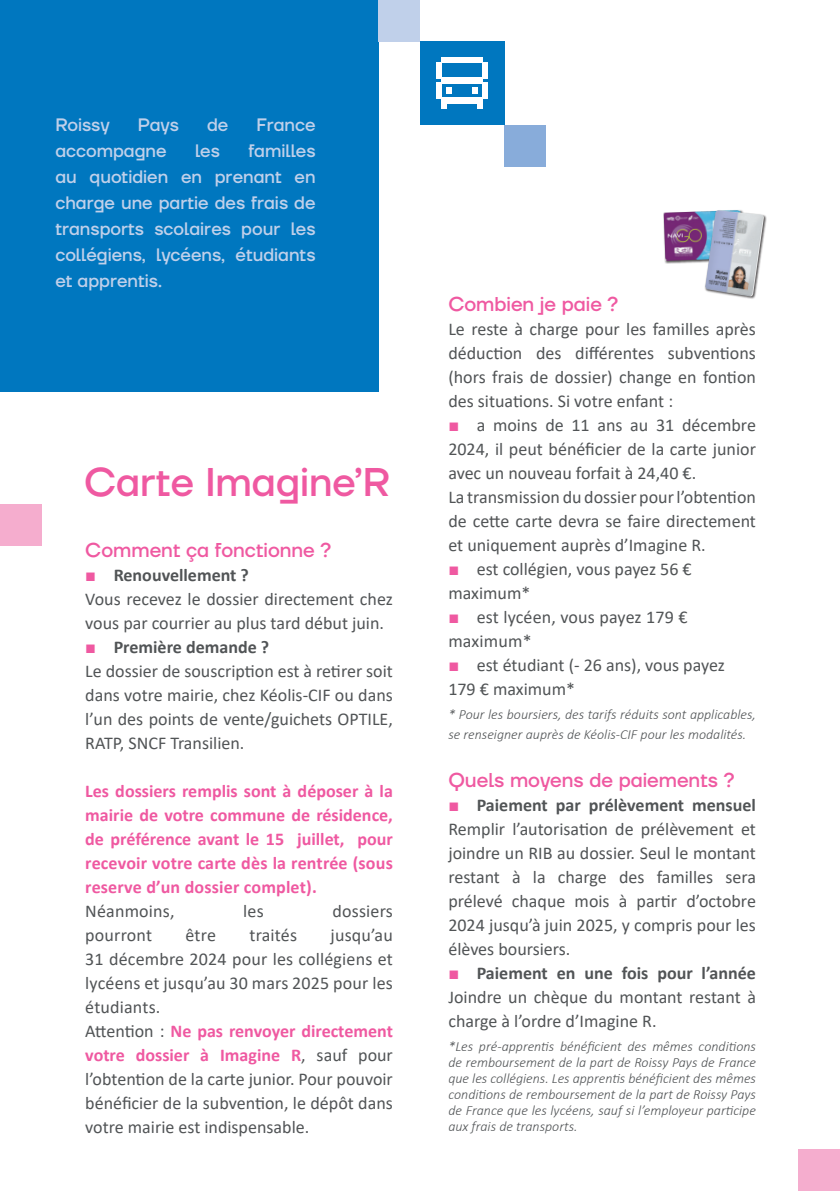
<style>
.page{position:relative;width:840px;height:1191px;background:#fff}
.page>*{position:absolute;margin:0;border:0;box-sizing:border-box;transform-origin:0 0}
.gros_titre_blanc{font:500 40px "TT Firs Neue";color:#ef59a1}
.texte_bleu{font:500 20px "TT Firs Neue";color:#ef59a1}
.texte_bleu-2{font:18px/24px "Calibri";color:#515456;text-align:justify}
.texte_bleu-3{font:700 18px/24px "Calibri";letter-spacing:.01em;color:#ef59a1;text-align:justify}
.t1{font:500 18px/26px "TT Firs Neue";color:#c0d0ea;text-align:justify}
.t2{font:700 18px "Calibri";color:#515456}
.t3{font:italic 300 14px/16px "Calibri";color:#515456}
.s1{font-family:"Franklin Gothic";font-weight:500;font-stretch:condensed;color:#ef59a1}
.s2{font-weight:700;color:#ef59a1}
.s3{font-weight:700}
</style>
<div class="page">
<div style="left:0;top:0;width:378px;height:391px;background:#0077bf"></div>
<div style="left:420px;top:41px;width:83px;height:84px;background:#0077bf"></div>
<div style="left:378px;top:0;width:42px;height:42px;background:#c0d0ea"></div>
<hr style="left:839px;top:0;width:1px;height:42px;background:#fdd6c5">
<div style="left:503px;top:125px;width:42px;height:42px;background:#88acda"></div>
<div style="left:0;top:503px;width:42px;height:42px;background:#f5adce"></div>
<div style="left:663px;top:210px;width:81px;height:54px;background:#231f20;opacity:.75"></div>
<img style="left:663px;top:210px;width:41px;height:51px">
<div style="left:704px;top:210px;width:62px;height:90px;background:#231f20;opacity:.75"></div>
<img style="left:704px;top:210px;width:59px;height:87px">
<svg style="left:436px;top:57px;width:51px;height:52px"></svg>
<div style="left:797px;top:1149px;width:42px;height:42px;background:#f5adce"></div>
<hr style="left:839px;top:755px;width:1px;height:42px;background:#d2eada">
<p class="t1" style="left:55px;top:111px;width:56px">Roissy</p>
<p class="t1" style="left:138px;top:111px;width:43px">Pays</p>
<p class="t1" style="left:207px;top:111px;width:23px">de</p>
<p class="t1" style="left:256px;top:111px;width:60px">France</p>
<p class="t1" style="left:55px;top:137px;width:113px">accompagne</p>
<p class="t1" style="left:195px;top:137px;width:26px">les</p>
<p class="t1" style="left:55px;top:137px;width:261px;text-indent:193px">familles au quotidien en prenant en charge une partie des frais de transports scolaires pour les collégiens, lycéens, étudiants et apprentis.</p>
<p class="gros_titre_blanc" style="left:84px;top:455px;width:308px">Carte Imagine’R</p>
<p class="texte_bleu" style="left:85px;top:536px;width:247px">Comment ça fonctionne ?</p>
<p class="t2" style="left:85px;top:562px;width:165px"><span class="s1">■</span> Renouvellement ?</p>
<p class="texte_bleu-2" style="left:85px;top:586px;width:309px">Vous recevez le dossier directement chez vous par courrier au plus tard début juin.</p>
<p class="t2" style="left:85px;top:634px;width:185px"><span class="s1">■</span> Première demande ?</p>
<p class="texte_bleu-2" style="left:85px;top:658px;width:309px">Le dossier de souscription est à retirer soit dans votre mairie, chez Kéolis-CIF ou dans l’un des points de vente/guichets OPTILE, RATP, SNCF Transilien.</p>
<p class="texte_bleu-3" style="left:85px;top:779px;width:309px">Les dossiers remplis sont à déposer à la mairie de votre commune de résidence, de préférence avant le 15 juillet, pour recevoir votre carte dès la rentrée (sous reserve d’un dossier complet).</p>
<p class="texte_bleu-2" style="left:85px;top:898px;width:91px">Néanmoins,</p>
<p class="texte_bleu-2" style="left:243px;top:898px;width:22px">les</p>
<p class="texte_bleu-2" style="left:332px;top:898px;width:62px">dossiers</p>
<p class="texte_bleu-2" style="left:85px;top:922px;width:68px">pourront</p>
<p class="texte_bleu-2" style="left:185px;top:922px;width:32px">être</p>
<p class="texte_bleu-2" style="left:249px;top:922px;width:49px">traités</p>
<p class="texte_bleu-2" style="left:85px;top:922px;width:309px;text-indent:245px">jusqu’au 31 décembre 2024 pour les collégiens et lycéens et jusqu’au 30 mars 2025 pour les étudiants.</p>
<p class="texte_bleu-2" style="left:85px;top:1018px;width:309px">Attention : <span class="s2">Ne pas renvoyer directement votre dossier à Imagine R</span>, sauf pour l’obtention de la carte junior. Pour pouvoir bénéficier de la subvention, le dépôt dans votre mairie est indispensable.</p>
<p class="texte_bleu" style="left:448px;top:290px;width:171px">Combien je paie ?</p>
<p class="texte_bleu-2" style="left:448px;top:316px;width:309px">Le reste à charge pour les familles après déduction des différentes subventions (hors frais de dossier) change en fontion des situations. Si votre enfant :</p>
<p class="texte_bleu-2" style="left:448px;top:412px;width:309px"><span class="s1">■</span> a moins de 11 ans au 31 décembre 2024, il peut bénéficier de la carte junior avec un nouveau forfait à 24,40 €.</p>
<p class="texte_bleu-2" style="left:448px;top:484px;width:309px">La transmission du dossier pour l’obtention de cette carte devra se faire directement et uniquement auprès d’Imagine R.</p>
<p class="texte_bleu-2" style="left:448px;top:556px;width:245px"><span class="s1">■</span> est collégien, vous payez 56 € maximum*</p>
<p class="texte_bleu-2" style="left:448px;top:604px;width:240px"><span class="s1">■</span> est lycéen, vous payez 179 € maximum*</p>
<p class="texte_bleu-2" style="left:448px;top:652px;width:278px"><span class="s1">■</span> est étudiant (- 26 ans), vous payez<br>179 € maximum*</p>
<p class="t3" style="left:448px;top:704px;width:309px;line-height:20px">* Pour les boursiers, des tarifs réduits sont applicables, se renseigner auprès de Kéolis-CIF pour les modalités.</p>
<p class="texte_bleu" style="left:448px;top:766px;width:287px">Quels moyens de paiements ?</p>
<p class="texte_bleu-2" style="left:448px;top:792px;width:309px"><span class="s1">■</span> <span class="s3">Paiement par prélèvement mensuel </span>Remplir l’autorisation de prélèvement et joindre un RIB au dossier. Seul le montant restant à la charge des familles sera prélevé chaque mois à partir d’octobre 2024 jusqu’à juin 2025, y compris pour les élèves boursiers.</p>
<p class="texte_bleu-2" style="left:448px;top:960px;width:309px"><span class="s1">■</span> <span class="s3">Paiement en une fois pour l’année </span>Joindre un chèque du montant restant à charge à l’ordre d’Imagine R.</p>
<p class="t3" style="left:448px;top:1038px;width:309px;text-align:justify">*Les pré-apprentis bénéficient des mêmes conditions de remboursement de la part de Roissy Pays de France que les collégiens. Les apprentis bénéficient des mêmes conditions de remboursement de la part de Roissy Pays de France que les lycéens, sauf si l’employeur participe aux frais de transports.</p>
</div>
